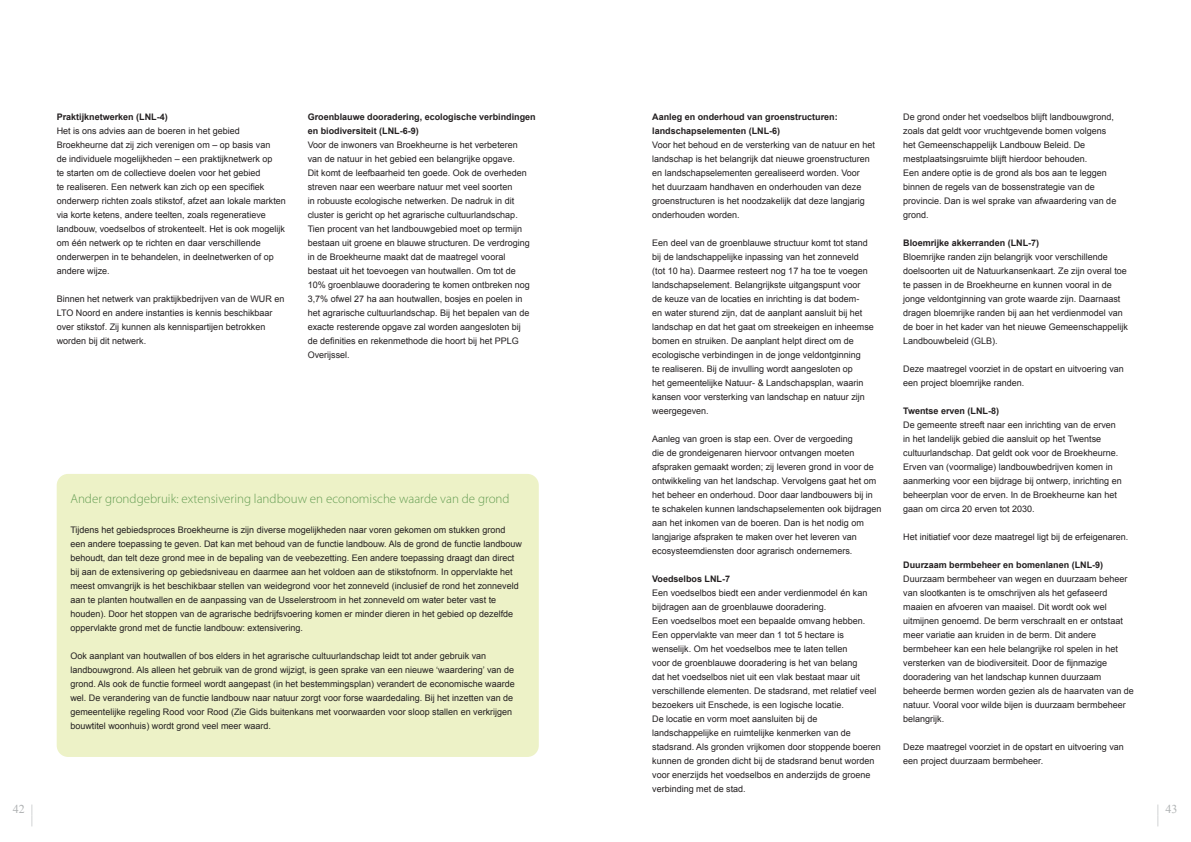
<style>
.page{position:relative;width:1191px;height:842px;background:#fff}
.page>*{position:absolute;margin:0;border:0;box-sizing:border-box;transform-origin:0 0}
.t1{font:300 13px "Myriad Pro";color:#679e55}
.t2{font:12px/11px "Times New Roman";color:#aeb1b2;text-align:right}
.t3{font:9px/14px "Arial";color:#231f20}
.t4{font:700 9px/14px "Arial";color:#231f20}
</style>
<div class="page">
<div style="left:57px;top:474px;width:482px;height:283px;background:#edf2c7;border-radius:11px"></div>
<p class="t4" style="left:57px;top:110px;width:113px">Praktijknetwerken (LNL-4)</p>
<p class="t3" style="left:57px;top:124px;width:231px">Het is ons advies aan de boeren in het gebied Broekheurne dat zij zich verenigen om – op basis van<br>de individuele mogelijkheden – een praktijknetwerk op<br>te starten om de collectieve doelen voor het gebied<br>te realiseren. Een netwerk kan zich op een specifiek onderwerp richten zoals stikstof, afzet aan lokale markten via korte ketens, andere teelten, zoals regeneratieve landbouw, voedselbos of strokenteelt. Het is ook mogelijk om één netwerk op te richten en daar verschillende onderwerpen in te behandelen, in deelnetwerken of op andere wijze.</p>
<p class="t3" style="left:57px;top:292px;width:229px">Binnen het netwerk van praktijkbedrijven van de WUR en LTO Noord en andere instanties is kennis beschikbaar over stikstof. Zij kunnen als kennispartijen betrokken worden bij dit netwerk.</p>
<p class="t4" style="left:308px;top:110px;width:230px">Groenblauwe dooradering, ecologische verbindingen en biodiversiteit (LNL-6-9)</p>
<p class="t3" style="left:308px;top:138px;width:224px">Voor de inwoners van Broekheurne is het verbeteren van de natuur in het gebied een belangrijke opgave.<br>Dit komt de leefbaarheid ten goede. Ook de overheden streven naar een weerbare natuur met veel soorten<br>in robuuste ecologische netwerken. De nadruk in dit cluster is gericht op het agrarische cultuurlandschap.<br>Tien procent van het landbouwgebied moet op termijn bestaan uit groene en blauwe structuren. De verdroging in de Broekheurne maakt dat de maatregel vooral bestaat uit het toevoegen van houtwallen. Om tot de 10% groenblauwe dooradering te komen ontbreken nog 3,7% ofwel 27 ha aan houtwallen, bosjes en poelen in het agrarische cultuurlandschap. Bij het bepalen van de exacte resterende opgave zal worden aangesloten bij de definities en rekenmethode die hoort bij het PPLG Overijssel.</p>
<h2 class="t2" style="left:13px;top:803px;width:22px">42 | |</h2>
<h1 class="t1" style="left:70px;top:491px;width:441px">Ander grondgebruik: extensivering landbouw en economische waarde van de grond</h1>
<p class="t3" style="left:70px;top:523px;width:453px">Tijdens het gebiedsproces Broekheurne is zijn diverse mogelijkheden naar voren gekomen om stukken grond een andere toepassing te geven. Dat kan met behoud van de functie landbouw. Als de grond de functie landbouw behoudt, dan telt deze grond mee in de bepaling van de veebezetting. Een andere toepassing draagt dan direct bij aan de extensivering op gebiedsniveau en daarmee aan het voldoen aan de stikstofnorm. In oppervlakte het meest omvangrijk is het beschikbaar stellen van weidegrond voor het zonneveld (inclusief de rond het zonneveld aan te planten houtwallen en de aanpassing van de Usselerstroom in het zonneveld om water beter vast te houden). Door het stoppen van de agrarische bedrijfsvoering komen er minder dieren in het gebied op dezelfde oppervlakte grond met de functie landbouw: extensivering.</p>
<p class="t3" style="left:70px;top:649px;width:446px">Ook aanplant van houtwallen of bos elders in het agrarische cultuurlandschap leidt tot ander gebruik van landbouwgrond. Als alleen het gebruik van de grond wijzigt, is geen sprake van een nieuwe ‘waardering’ van de grond. Als ook de functie formeel wordt aangepast (in het bestemmingsplan) verandert de economische waarde wel. De verandering van de functie landbouw naar natuur zorgt voor forse waardedaling. Bij het inzetten van de gemeentelijke regeling Rood voor Rood (Zie Gids buitenkans met voorwaarden voor sloop stallen en verkrijgen bouwtitel woonhuis) wordt grond veel meer waard.</p>
<p class="t4" style="left:652px;top:110px;width:187px">Aanleg en onderhoud van groenstructuren: landschapselementen (LNL-6)</p>
<p class="t3" style="left:652px;top:138px;width:224px">Voor het behoud en de versterking van de natuur en het landschap is het belangrijk dat nieuwe groenstructuren en landschapselementen gerealiseerd worden. Voor<br>het duurzaam handhaven en onderhouden van deze groenstructuren is het noodzakelijk dat deze langjarig onderhouden worden.</p>
<p class="t3" style="left:652px;top:236px;width:223px">Een deel van de groenblauwe structuur komt tot stand bij de landschappelijke inpassing van het zonneveld (tot 10 ha). Daarmee resteert nog 17 ha toe te voegen landschapselement. Belangrijkste uitgangspunt voor<br>de keuze van de locaties en inrichting is dat bodem-<br>en water sturend zijn, dat de aanplant aansluit bij het landschap en dat het gaat om streekeigen en inheemse bomen en struiken. De aanplant helpt direct om de ecologische verbindingen in de jonge veldontginning<br>te realiseren. Bij de invulling wordt aangesloten op<br>het gemeentelijke Natuur- &amp; Landschapsplan, waarin kansen voor versterking van landschap en natuur zijn weergegeven.</p>
<p class="t3" style="left:652px;top:432px;width:231px">Aanleg van groen is stap een. Over de vergoeding<br>die de grondeigenaren hiervoor ontvangen moeten afspraken gemaakt worden; zij leveren grond in voor de ontwikkeling van het landschap. Vervolgens gaat het om het beheer en onderhoud. Door daar landbouwers bij in te schakelen kunnen landschapselementen ook bijdragen aan het inkomen van de boeren. Dan is het nodig om langjarige afspraken te maken over het leveren van ecosysteemdiensten door agrarisch ondernemers.</p>
<p class="t4" style="left:652px;top:572px;width:79px">Voedselbos LNL-7</p>
<p class="t3" style="left:652px;top:586px;width:230px">Een voedselbos biedt een ander verdienmodel én kan bijdragen aan de groenblauwe dooradering.<br>Een voedselbos moet een bepaalde omvang hebben.<br>Een oppervlakte van meer dan 1 tot 5 hectare is wenselijk. Om het voedselbos mee te laten tellen<br>voor de groenblauwe dooradering is het van belang<br>dat het voedselbos niet uit een vlak bestaat maar uit verschillende elementen. De stadsrand, met relatief veel bezoekers uit Enschede, is een logische locatie.<br>De locatie en vorm moet aansluiten bij de landschappelijke en ruimtelijke kenmerken van de stadsrand. Als gronden vrijkomen door stoppende boeren kunnen de gronden dicht bij de stadsrand benut worden voor enerzijds het voedselbos en anderzijds de groene verbinding met de stad.</p>
<p class="t3" style="left:903px;top:110px;width:215px">De grond onder het voedselbos blijft landbouwgrond, zoals dat geldt voor vruchtgevende bomen volgens het Gemeenschappelijk Landbouw Beleid. De mestplaatsingsruimte blijft hierdoor behouden.<br>Een andere optie is de grond als bos aan te leggen binnen de regels van de bossenstrategie van de provincie. Dan is wel sprake van afwaardering van de grond.</p>
<p class="t4" style="left:903px;top:236px;width:138px">Bloemrijke akkerranden (LNL-7)</p>
<p class="t3" style="left:903px;top:250px;width:226px">Bloemrijke randen zijn belangrijk voor verschillende doelsoorten uit de Natuurkansenkaart. Ze zijn overal toe te passen in de Broekheurne en kunnen vooral in de jonge veldontginning van grote waarde zijn. Daarnaast dragen bloemrijke randen bij aan het verdienmodel van de boer in het kader van het nieuwe Gemeenschappelijk Landbouwbeleid (GLB).</p>
<p class="t3" style="left:903px;top:362px;width:222px">Deze maatregel voorziet in de opstart en uitvoering van een project bloemrijke randen.</p>
<p class="t4" style="left:903px;top:404px;width:97px">Twentse erven (LNL-8)</p>
<p class="t3" style="left:903px;top:418px;width:220px">De gemeente streeft naar een inrichting van de erven in het landelijk gebied die aansluit op het Twentse cultuurlandschap. Dat geldt ook voor de Broekheurne.<br>Erven van (voormalige) landbouwbedrijven komen in aanmerking voor een bijdrage bij ontwerp, inrichting en beheerplan voor de erven. In de Broekheurne kan het gaan om circa 20 erven tot 2030.</p>
<p class="t3" style="left:903px;top:530px;width:227px">Het initiatief voor deze maatregel ligt bij de erfeigenaren.</p>
<p class="t4" style="left:903px;top:558px;width:202px">Duurzaam bermbeheer en bomenlanen (LNL-9)</p>
<p class="t3" style="left:903px;top:572px;width:232px">Duurzaam bermbeheer van wegen en duurzaam beheer van slootkanten is te omschrijven als het gefaseerd maaien en afvoeren van maaisel. Dit wordt ook wel uitmijnen genoemd. De berm verschraalt en er ontstaat meer variatie aan kruiden in de berm. Dit andere bermbeheer kan een hele belangrijke rol spelen in het versterken van de biodiversiteit. Door de fijnmazige dooradering van het landschap kunnen duurzaam beheerde bermen worden gezien als de haarvaten van de natuur. Vooral voor wilde bijen is duurzaam bermbeheer belangrijk.</p>
<p class="t3" style="left:903px;top:740px;width:222px">Deze maatregel voorziet in de opstart en uitvoering van een project duurzaam bermbeheer.</p>
<h2 class="t2" style="left:1157px;top:803px;width:22px;text-align:left">| 43 |</h2>
</div>
